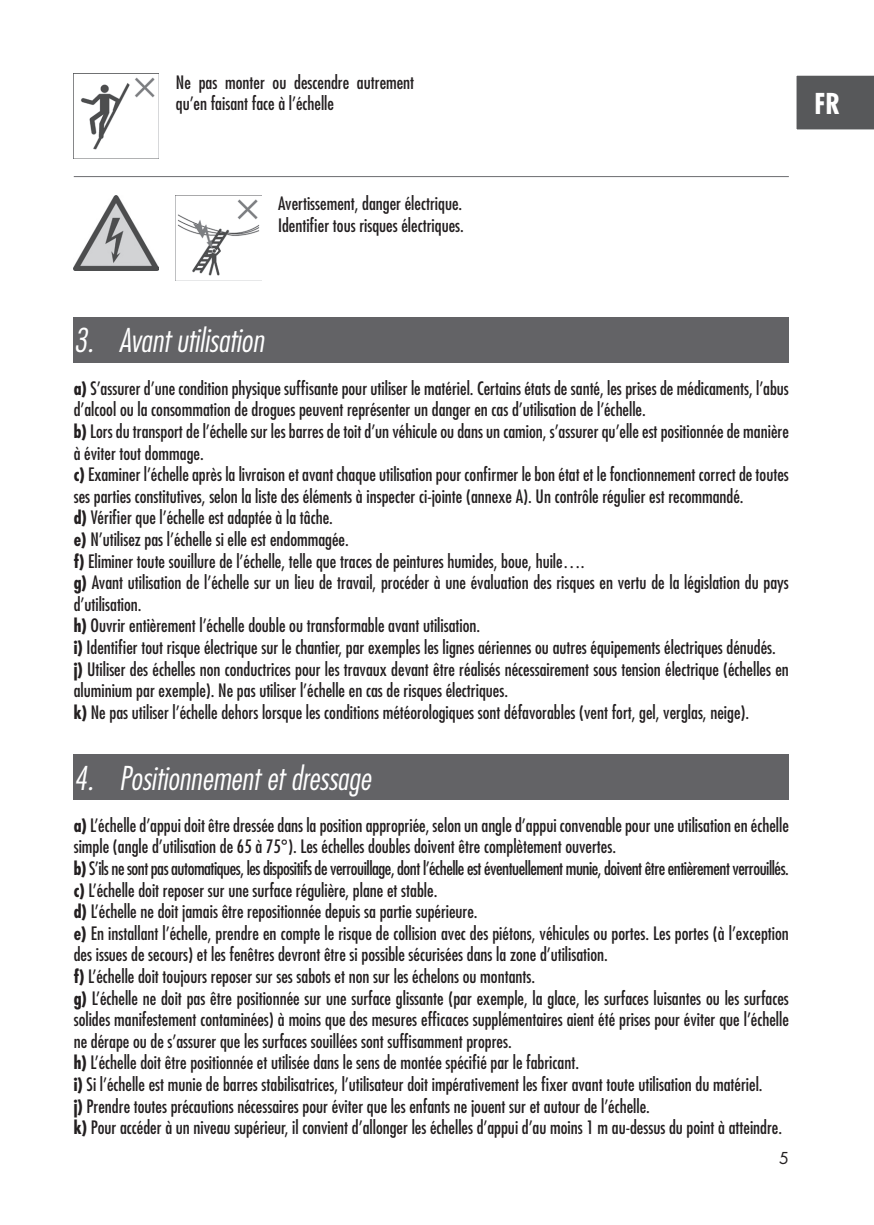
<style>
.page{position:relative;width:874px;height:1225px;background:#fff}
.page>*{position:absolute;margin:0;border:0;box-sizing:border-box;transform-origin:0 0}
.t1{font:italic 300 condensed 32px "Futura";color:#fff}
.t2{font:700 condensed 28px "Futura";color:#fff}
.t3{font:condensed 18px/21.6px "Futura";color:#231f20}
.t4{font:16px "Futura";color:#231f20}
.s1{font-weight:700}
</style>
<div class="page">
<div style="left:796px;top:75px;width:77px;height:55px;background:#57585a"></div>
<div style="left:74px;top:318px;width:714px;height:45px;background:#636366"></div>
<div style="left:74px;top:754px;width:714px;height:46px;background:#636366"></div>
<img style="left:74px;top:74px;width:85px;height:85px">
<img style="left:74px;top:196px;width:85px;height:74px">
<hr style="left:74px;top:176px;width:714px;height:1px;background:#6c6d70">
<img style="left:176px;top:199px;width:85px;height:82px">
<p class="t3" style="left:176px;top:71px;width:240px">Ne pas monter ou descendre autrement qu’en faisant face à l’échelle</p>
<p class="t3" style="left:278px;top:193px;width:187px">Avertissement, danger électrique.<br>Identifier tous risques électriques.</p>
<h2 class="t2" style="left:814px;top:86px;width:27px">FR</h2>
<h1 class="t1" style="left:74px;top:320px;width:191px">3. Avant utilisation</h1>
<p class="t3" style="left:74px;top:377px;width:716px"><span class="s1">a)</span> S’assurer d’une condition physique suffisante pour utiliser le matériel. Certains états de santé, les prises de médicaments, l’abus d’alcool ou la consommation de drogues peuvent représenter un danger en cas d’utilisation de l’échelle.<br><span class="s1">b)</span> Lors du transport de l’échelle sur les barres de toit d’un véhicule ou dans un camion, s’assurer qu’elle est positionnée de manière à éviter tout dommage.<br><span class="s1">c)</span> Examiner l’échelle après la livraison et avant chaque utilisation pour confirmer le bon état et le fonctionnement correct de toutes ses parties constitutives, selon la liste des éléments à inspecter ci-jointe (annexe A). Un contrôle régulier est recommandé.<br><span class="s1">d)</span> Vérifier que l’échelle est adaptée à la tâche.<br><span class="s1">e)</span> N’utilisez pas l’échelle si elle est endommagée.<br><span class="s1">f)</span> Eliminer toute souillure de l’échelle, telle que traces de peintures humides, boue, huile….<br><span class="s1">g)</span> Avant utilisation de l’échelle sur un lieu de travail, procéder à une évaluation des risques en vertu de la législation du pays d’utilisation.<br><span class="s1">h)</span> Ouvrir entièrement l’échelle double ou transformable avant utilisation.<br><span class="s1">i)</span> Identifier tout risque électrique sur le chantier, par exemples les lignes aériennes ou autres équipements électriques dénudés. <span class="s1">j)</span> Utiliser des échelles non conductrices pour les travaux devant être réalisés nécessairement sous tension électrique (échelles en aluminium par exemple). Ne pas utiliser l’échelle en cas de risques électriques.<br><span class="s1">k)</span> Ne pas utiliser l’échelle dehors lorsque les conditions météorologiques sont défavorables (vent fort, gel, verglas, neige).</p>
<h1 class="t1" style="left:74px;top:758px;width:298px">4. Positionnement et dressage</h1>
<p class="t3" style="left:74px;top:814px;width:716px"><span class="s1">a)</span> L’échelle d’appui doit être dressée dans la position appropriée, selon un angle d’appui convenable pour une utilisation en échelle simple (angle d’utilisation de 65 à 75°). Les échelles doubles doivent être complètement ouvertes.<br><span class="s1">b)</span> S’ils ne sont pas automatiques, les dispositifs de verrouillage, dont l’échelle est éventuellement munie, doivent être entièrement verrouillés. <span class="s1">c)</span> L’échelle doit reposer sur une surface régulière, plane et stable.<br><span class="s1">d)</span> L’échelle ne doit jamais être repositionnée depuis sa partie supérieure.<br><span class="s1">e)</span> En installant l’échelle, prendre en compte le risque de collision avec des piétons, véhicules ou portes. Les portes (à l’exception des issues de secours) et les fenêtres devront être si possible sécurisées dans la zone d’utilisation.<br><span class="s1">f)</span> L’échelle doit toujours reposer sur ses sabots et non sur les échelons ou montants.<br><span class="s1">g)</span> L’échelle ne doit pas être positionnée sur une surface glissante (par exemple, la glace, les surfaces luisantes ou les surfaces solides manifestement contaminées) à moins que des mesures efficaces supplémentaires aient été prises pour éviter que l’échelle ne dérape ou de s’assurer que les surfaces souillées sont suffisamment propres.<br><span class="s1">h)</span> L’échelle doit être positionnée et utilisée dans le sens de montée spécifié par le fabricant.<br><span class="s1">i)</span> Si l’échelle est munie de barres stabilisatrices, l’utilisateur doit impérativement les fixer avant toute utilisation du matériel.<br><span class="s1">j)</span> Prendre toutes précautions nécessaires pour éviter que les enfants ne jouent sur et autour de l’échelle.<br><span class="s1">k)</span> Pour accéder à un niveau supérieur, il convient d’allonger les échelles d’appui d’au moins 1 m au-dessus du point à atteindre.</p>
<p class="t4" style="left:778px;top:1146px;width:11px">5</p>
</div>
